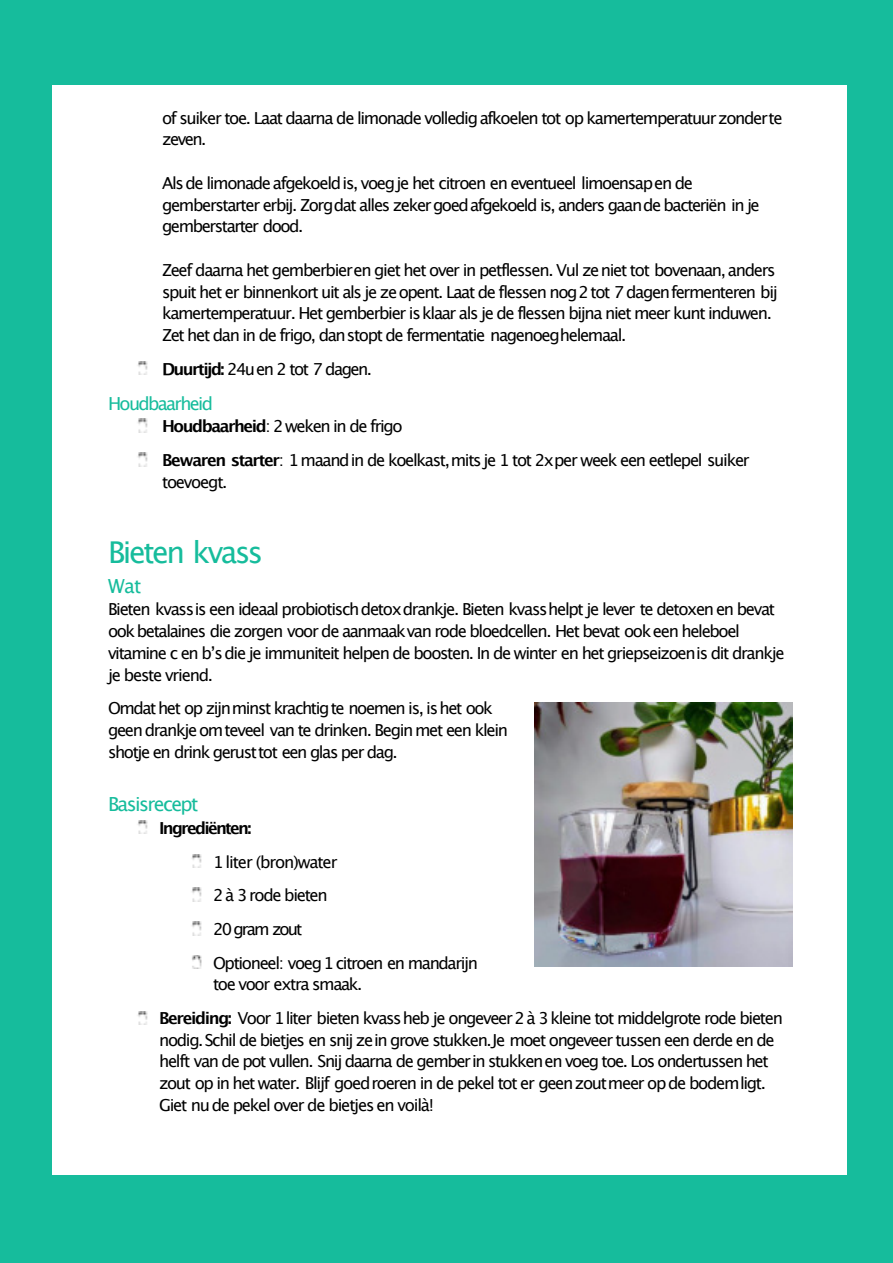
<style>
.page{position:relative;width:893px;height:1263px;background:#fff}
.page>*{position:absolute;margin:0;border:0;box-sizing:border-box;transform-origin:0 0}
.t1{font:30px "Lucida Grande";letter-spacing:-.08em;color:#16bc9c}
.t2{font:19.5px "Lucida Grande";letter-spacing:-.08em;color:#16bc9c}
.t3{font:18px "Lucida Grande";letter-spacing:-.09em;color:#16bc9c}
.t4{font:16.5px/21.8px "Lucida Grande";letter-spacing:-.08em;color:#000}
.t5{font:700 16.5px "Lucida Grande";letter-spacing:-.105em;color:#000}
.s1{font-weight:700}
</style>
<div class="page">
<img style="left:138px;top:361px;width:10px;height:14px">
<svg style="left:138px;top:419px;width:10px;height:13px"></svg>
<svg style="left:138px;top:453px;width:10px;height:13px"></svg>
<img style="left:138px;top:820px;width:10px;height:14px">
<img style="left:192px;top:854px;width:10px;height:14px">
<svg style="left:192px;top:888px;width:10px;height:13px"></svg>
<svg style="left:192px;top:922px;width:10px;height:13px"></svg>
<img style="left:192px;top:955px;width:10px;height:14px">
<img style="left:138px;top:1011px;width:10px;height:14px">
<div style="left:0;top:0;width:893px;height:85px;background:#16bc9c"></div>
<div style="left:0;top:0;width:52px;height:1238px;background:#16bc9c"></div>
<div style="left:847px;top:0;width:46px;height:1247px;background:#16bc9c"></div>
<div style="left:0;top:1175px;width:893px;height:88px;background:#16bc9c"></div>
<img style="left:534px;top:703px;width:258px;height:263px">
<p class="t4" style="left:162px;top:107px;width:622px">of suiker toe. Laat daarna de limonade volledig afkoelen tot op kamertemperatuur zonderte zeven.</p>
<p class="t4" style="left:162px;top:172px;width:599px">Als de limonade afgekoeld is, voeg je het citroen en eventueel limoensapen de gemberstarter erbij. Zorgdat alles zeker goedafgekoeld is, anders gaande bacteriën in je gemberstarter dood.</p>
<p class="t4" style="left:162px;top:259px;width:617px">Zeef daarna het gemberbieren giet het over in petflessen. Vul zeniet tot bovenaan, anders spuit het er binnenkort uit als je ze opent. Laat de flessen nog2 tot 7 dagenfermenteren bij kamertemperatuur. Het gemberbier is klaar als je de flessen bijna niet meer kunt induwen.<br>Zet het dan in de frigo, danstopt de fermentatie nagenoeghelemaal.</p>
<p class="t4" style="left:162px;top:358px;width:212px"><span class="s1">Duurtijd:</span> 24u en 2 tot 7 dagen.</p>
<p class="t3" style="left:108px;top:393px;width:107px">Houdbaarheid</p>
<p class="t4" style="left:162px;top:410px;width:589px;line-height:33.9px"><span class="s1">Houdbaarheid</span>: 2 weken in de frigo<br><span class="s1">Bewaren starter</span>: 1 maandin de koelkast,mits je 1 tot 2xper week een eetlepel suiker</p>
<p class="t4" style="left:162px;top:471px;width:67px">toevoegt.</p>
<h1 class="t1" style="left:108px;top:535px;width:157px">Bieten kvass</h1>
<p class="t2" style="left:108px;top:575px;width:35px">Wat</p>
<p class="t4" style="left:108px;top:599px;width:678px">Bieten kvassis een ideaal probiotisch detoxdrankje. Bieten kvasshelpt je lever te detoxen en bevat ook betalaines die zorgen voor de aanmaakvan rode bloedcellen. Het bevat ook een heleboel vitamine c en bʼs die je immuniteit helpen de boosten. In de winter en het griepseizoenis dit drankje je beste vriend.</p>
<p class="t4" style="left:108px;top:698px;width:402px">Omdat het op zijnminst krachtig te noemen is, is het ook geen drankje omteveel van te drinken. Begin met een klein shotje en drink gerusttot een glas per dag.</p>
<p class="t2" style="left:108px;top:793px;width:92px">Basisrecept</p>
<p class="t5" style="left:159px;top:815px;width:94px">Ingrediënten:</p>
<p class="t4" style="left:213px;top:845px;width:267px;line-height:33.8px">1 liter (bron)water<br>2 à 3 rode bieten<br>20 gram zout<br>Optioneel: voeg 1 citroen en mandarijn</p>
<p class="t4" style="left:159px;top:968px;width:625px;line-height:33.6px;text-indent:54px">toe voor extra smaak.<br><span class="s1">Bereiding:</span> Voor 1liter bieten kvassheb je ongeveer 2 à 3 kleine tot middelgrote rode bieten</p>
<p class="t4" style="left:159px;top:1029px;width:617px">nodig.Schil de bietjes en snij zein grove stukken.Je moet ongeveer tussen een derde en de helft van de pot vullen. Snij daarna de gemberin stukkenen voeg toe. Los ondertussen het zout op in het water. Blijf goedroeren in de pekel tot er geen zoutmeer op de bodemligt.<br>Giet nu de pekel over de bietjes en voilà!</p>
</div>
